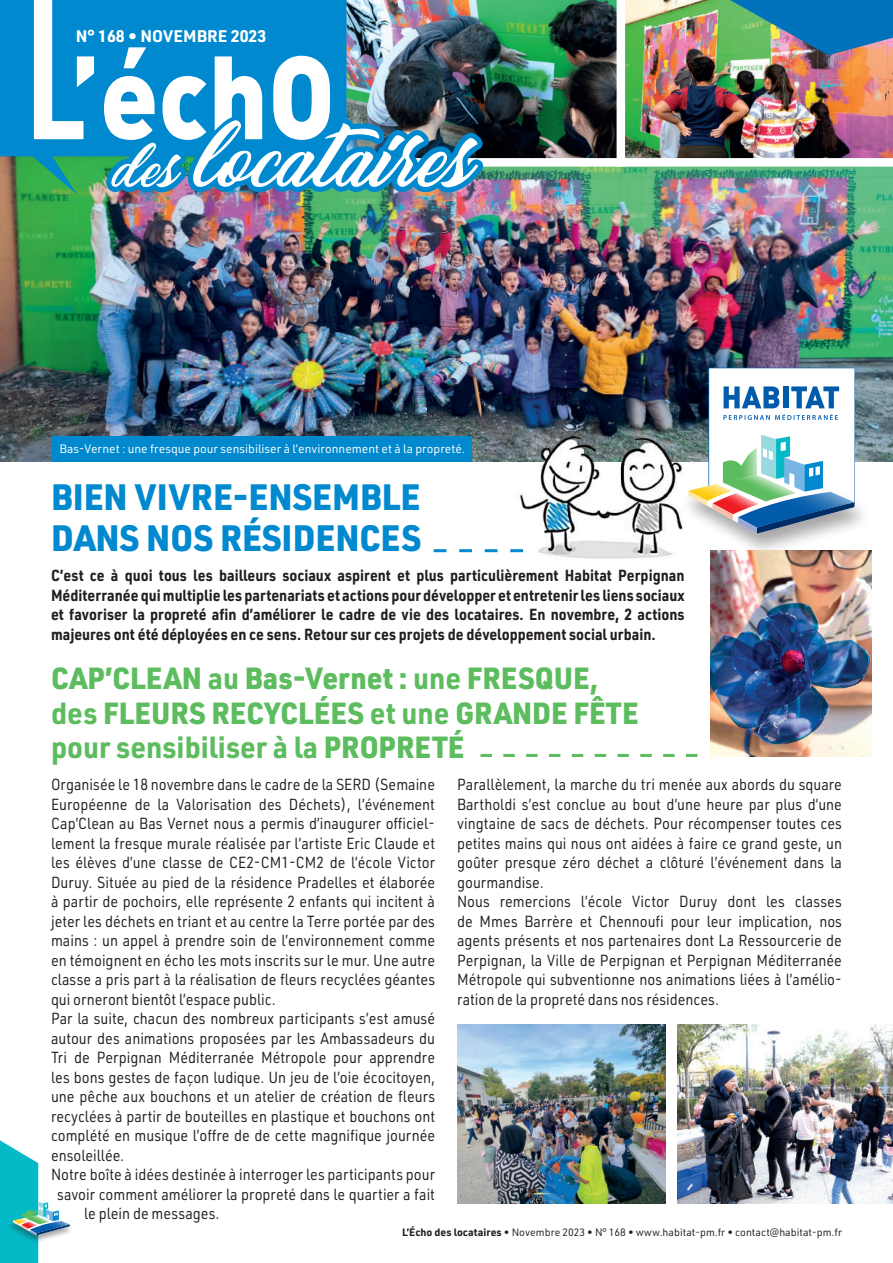
<style>
.page{position:relative;width:893px;height:1263px;background:#fff}
.page>*{position:absolute;margin:0;border:0;box-sizing:border-box;transform-origin:0 0}
.t1{font:900 36px/40.5px "URWDIN";color:#0089cf;scale:.95 1}
.t2{font:900 30px/34.5px "URWDIN";color:#5cbc5e;scale:.95 1}
.t3{font:700 16.5px "URWDIN";color:#fff}
.t4{font:15.75px/19.5px "URWDIN";color:#231f20;scale:.9 1}
.t5{font:700 15.75px/19.5px "URWDIN";color:#231f20;text-align:justify;scale:.9 1}
.t6{font:12px "URWDIN";color:#fff}
.t7{font:10.5px "URWDIN";color:#231f20}
.s1{font-weight:700}
</style>
<div class="page">
<img style="left:0;top:171px;width:893px;height:290px">
<img style="left:478px;top:0;width:134px;height:171px">
<img style="left:612px;top:0;width:281px;height:171px">
<img style="left:98px;top:62px;width:390px;height:151px">
<img style="left:0;top:0;width:347px;height:195px">
<svg style="left:730px;top:0;width:163px;height:55px;background:#3888a3"></svg>
<img style="left:34px;top:0;width:444px;height:187px">
<svg style="left:0;top:1140px;width:70px;height:123px"></svg>
<div style="left:680px;top:470px;width:192px;height:87px;background:#231f20;opacity:.4"></div>
<svg style="left:687px;top:368px;width:167px;height:189px"></svg>
<div style="left:51px;top:436px;width:421px;height:25px;background:#0089cf"></div>
<img style="left:710px;top:551px;width:162px;height:206px">
<img style="left:457px;top:1025px;width:208px;height:178px">
<img style="left:677px;top:1025px;width:216px;height:178px">
<svg style="left:434px;top:549px;width:77px;height:3px"></svg>
<svg style="left:480px;top:754px;width:217px;height:3px"></svg>
<img style="left:511px;top:423px;width:183px;height:136px">
<p class="t3" style="left:76px;top:25px;width:192px">N° 168 • NOVEMBRE 2023</p>
<p class="t6" style="left:60px;top:441px;width:407px">Bas-Vernet : une fresque pour sensibiliser à l’environnement et à la propreté.</p>
<h1 class="t1" style="left:51px;top:476px;width:391px">BIEN VIVRE-ENSEMBLE<br>DANS NOS RÉSIDENCES</h1>
<p class="t5" style="left:51px;top:565px;width:705px">C’est ce à quoi tous les bailleurs sociaux aspirent et plus particulièrement Habitat Perpignan Méditerranée qui multiplie les partenariats et actions pour développer et entretenir les liens sociaux et favoriser la propreté afin d’améliorer le cadre de vie des locataires. En novembre, 2 actions majeures ont été déployées en ce sens. Retour sur ces projets de développement social urbain.</p>
<h2 class="t2" style="left:51px;top:660px;width:620px">CAP’CLEAN <span class="s1">au</span> Bas-Vernet : <span class="s1">une</span> FRESQUE<span class="s1">, des</span> FLEURS RECYCLÉES <span class="s1">et une</span> GRANDE FÊTE <span class="s1">pour sensibiliser à la</span> PROPRETÉ</h2>
<p class="t4" style="left:51px;top:774px;width:428px">Organisée le 18 novembre dans le cadre de la SERD (Semaine</p>
<p class="t4" style="left:51px;top:794px;width:428px">Européenne de la Valorisation des Déchets), l’événement</p>
<p class="t4" style="left:51px;top:813px;width:428px">Cap’Clean au Bas Vernet nous a permis d’inaugurer officiel-</p>
<p class="t4" style="left:51px;top:833px;width:428px">lement la fresque murale réalisée par l’artiste Eric Claude et</p>
<p class="t4" style="left:51px;top:852px;width:428px">les élèves d’une classe de CE2-CM1-CM2 de l’école Victor</p>
<p class="t4" style="left:51px;top:872px;width:428px">Duruy. Située au pied de la résidence Pradelles et élaborée</p>
<p class="t4" style="left:51px;top:891px;width:428px">à partir de pochoirs, elle représente 2 enfants qui incitent à</p>
<p class="t4" style="left:51px;top:911px;width:428px">jeter les déchets en triant et au centre la Terre portée par des</p>
<p class="t4" style="left:51px;top:930px;width:428px">mains : un appel à prendre soin de l’environnement comme</p>
<p class="t4" style="left:51px;top:950px;width:428px">en témoignent en écho les mots inscrits sur le mur. Une autre</p>
<p class="t4" style="left:51px;top:969px;width:428px">classe a pris part à la réalisation de fleurs recyclées géantes</p>
<p class="t4" style="left:51px;top:989px;width:251px">qui orneront bientôt l’espace public.</p>
<p class="t4" style="left:51px;top:1008px;width:428px">Par la suite, chacun des nombreux participants s’est amusé</p>
<p class="t4" style="left:51px;top:1028px;width:428px">autour des animations proposées par les Ambassadeurs du</p>
<p class="t4" style="left:51px;top:1047px;width:428px">Tri de Perpignan Méditerranée Métropole pour apprendre</p>
<p class="t4" style="left:51px;top:1067px;width:428px">les bons gestes de façon ludique. Un jeu de l’oie écocitoyen,</p>
<p class="t4" style="left:51px;top:1086px;width:428px">une pêche aux bouchons et un atelier de création de fleurs</p>
<p class="t4" style="left:51px;top:1106px;width:428px">recyclées à partir de bouteilles en plastique et bouchons ont</p>
<p class="t4" style="left:51px;top:1125px;width:428px">complété en musique l’offre de de cette magnifique journée</p>
<p class="t4" style="left:51px;top:1145px;width:83px">ensoleillée.</p>
<p class="t4" style="left:51px;top:1164px;width:428px">Notre boîte à idées destinée à interroger les participants pour</p>
<p class="t4" style="left:57px;top:1184px;width:421px">savoir comment améliorer la propreté dans le quartier a fait</p>
<p class="t4" style="left:84px;top:1203px;width:152px">le plein de messages.</p>
<p class="t4" style="left:457px;top:774px;width:429px">Parallèlement, la marche du tri menée aux abords du square Bartholdi s’est conclue au bout d’une heure par plus d’une vingtaine de sacs de déchets. Pour récompenser toutes ces petites mains qui nous ont aidées à faire ce grand geste, un goûter presque zéro déchet a clôturé l’événement dans la gourmandise.<br>Nous remercions l’école Victor Duruy dont les classes de Mmes Barrère et Chennoufi pour leur implication, nos agents présents et nos partenaires dont La Ressourcerie de Perpignan, la Ville de Perpignan et Perpignan Méditerranée Métropole qui subventionne nos animations liées à l’amélio&shy;ration de la propreté dans nos résidences.</p>
<p class="t7" style="left:402px;top:1225px;width:441px"><span class="s1">L’Écho des locataires</span> • Novembre 2023 • N° 168 • www.habitat-pm.fr • contact@habitat-pm.fr</p>
</div>
